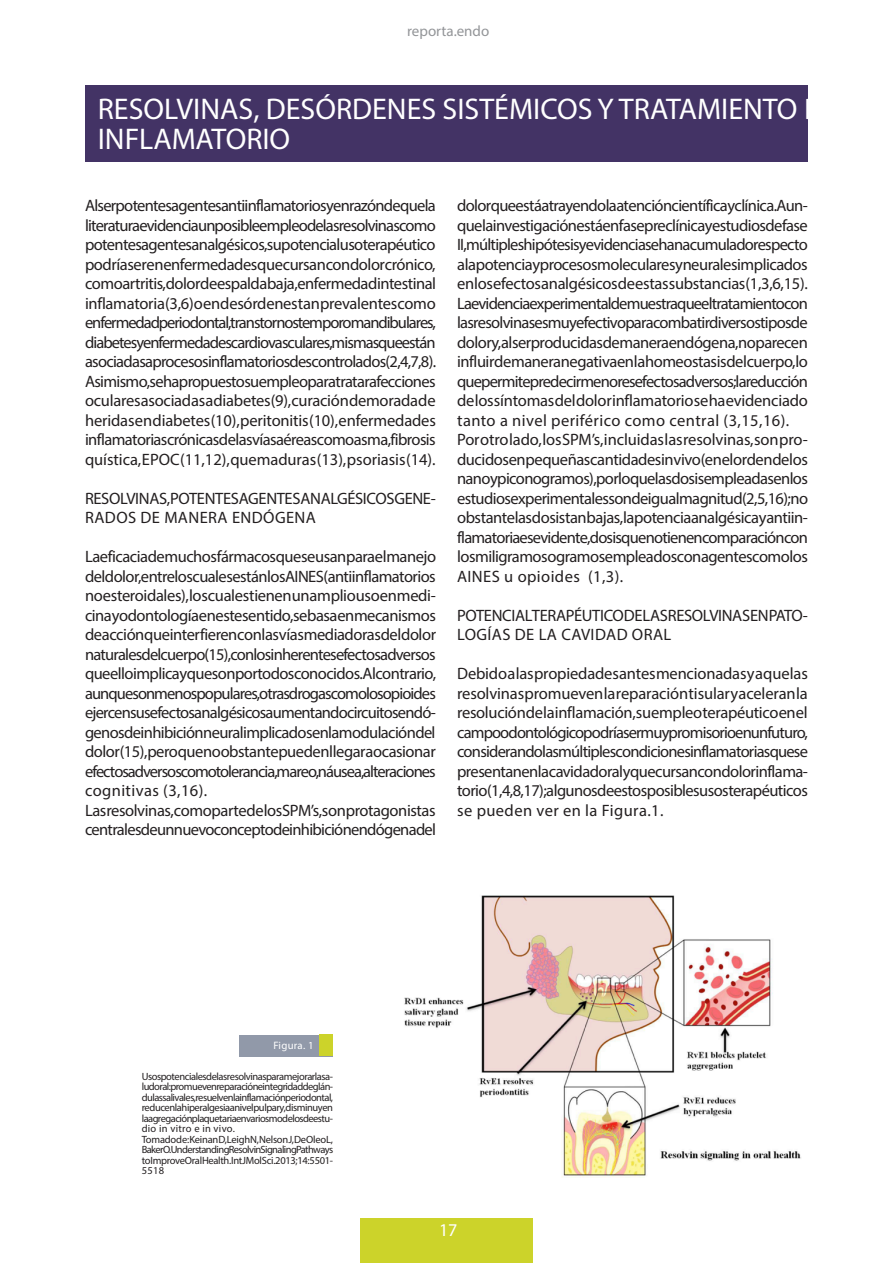
<style>
.page{position:relative;width:893px;height:1263px;background:#fff}
.page>*{position:absolute;margin:0;border:0;box-sizing:border-box;transform-origin:0 0}
.subtitulo_blanco{font:30px/30px "Myriad Pro";color:#fff}
.t1{font:18px "Myriad Pro";color:#fff}
.texto_corrido{font:16.5px/19.5px "Myriad Pro";letter-spacing:-.03em;color:#231f20;text-align:justify}
.titulo_texto_corrido{font:16.5px/19.5px "Myriad Pro";letter-spacing:-.02em;color:#231f20}
.t2{font:15px "Myriad Pro";color:#939598}
.t3{font:10.8px "Myriad Pro";letter-spacing:.025em;color:#fff}
.t4{font:10.5px/10.5px "Myriad Pro";letter-spacing:-.04em;color:#231f20;text-align:justify}
</style>
<div class="page">
<div style="left:360px;top:1218px;width:173px;height:45px;background:#ccd32a"></div>
<img style="left:404px;top:895px;width:397px;height:283px">
<div style="left:240px;top:1035px;width:93px;height:22px;background:#9199a9"></div>
<div style="left:319px;top:1034px;width:14px;height:22px;background:#ccd32a"></div>
<div style="left:85px;top:85px;width:723px;height:77px;background:#433365"></div>
<p class="t2" style="left:407px;top:22px;width:84px">reporta.endo</p>
<p class="subtitulo_blanco" style="left:98px;top:93px;width:804px">RESOLVINAS, DESÓRDENES SISTÉMICOS Y TRATAMIENTO DEL DO<br>INFLAMATORIO</p>
<p class="texto_corrido" style="left:85px;top:196px;width:353px">Al ser potentes agentes antiinflamatorios y en razón de que la literatura evidencia un posible empleo de las resolvinas como potentes agentes analgésicos, su potencial uso terapéutico podría ser en enfermedades que cursan con dolor crónico, como artritis, dolor de espalda baja, enfermedad intestinal inflamatoria (3,6) o en desórdenes tan prevalentes como enfermedad periodontal, transtornos temporomandibulares, diabetes y enfermedades cardiovasculares, mismas que están asociadas a procesos inflamatorios descontrolados (2,4,7,8).</p>
<p class="texto_corrido" style="left:85px;top:371px;width:352px">Asimismo, se ha propuesto su empleo para tratar afecciones oculares asociadas a diabetes (9), curación demorada de heridas en diabetes (10), peritonitis (10), enfermedades inflamatorias crónicas de las vías aéreas como asma, fibrosis quística, EPOC (11,12), quemaduras (13), psoriasis (14).</p>
<p class="titulo_texto_corrido" style="left:85px;top:488px;width:352px">RESOLVINAS, POTENTES AGENTES ANALGÉSICOS GENE-<br>RADOS DE MANERA ENDÓGENA</p>
<p class="texto_corrido" style="left:85px;top:547px;width:353px">La eficacia de muchos fármacos que se usan para el manejo del dolor, entre los cuales están los AINES (antiinflamatorios no esteroidales), los cuales tienen un amplio uso en medi&shy;cina y odontología en este sentido, se basa en mecanismos de acción que interfieren con las vías mediadoras del dolor naturales del cuerpo (15), con los inherentes efectos adversos que ello implica y que son por todos conocidos. Al contrario, aunque son menos populares, otras drogas como los opioides ejercen sus efectos analgésicos aumentando circuitos endó&shy;genos de inhibición neural implicados en la modulación del dolor (15), pero que no obstante pueden llegar a ocasionar efectos adversos como tolerancia, mareo, náusea, alteraciones cognitivas (3,16).</p>
<p class="texto_corrido" style="left:85px;top:800px;width:353px">Las resolvinas, como parte de los SPM’s, son protagonistas centrales de un nuevo concepto de inhibición endógena del</p>
<p class="texto_corrido" style="left:457px;top:196px;width:352px">dolor que está atrayendo la atención científica y clínica. Aun&shy;que la investigación está en fase preclínica y estudios de fase II , múltiples hipótesis y evidencia se han acumulado respecto a la potencia y procesos moleculares y neurales implicados en los efectos analgésicos de estas substancias (1,3,6,15).</p>
<p class="texto_corrido" style="left:457px;top:293px;width:352px">La evidencia experimental demuestra que el tratamiento con las resolvinas es muy efectivo para combatir diversos tipos de dolor y, al ser producidas de manera endógena, no parecen influir de manera negativa en la homeostasis del cuerpo, lo que permite predecir menores efectos adversos; la reducción de los síntomas del dolor inflamatorio se ha evidenciado tanto a nivel periférico como central (3,15,16).</p>
<p class="texto_corrido" style="left:457px;top:430px;width:352px">Por otro lado, los SPM’s, incluidas las resolvinas, son pro&shy;ducidos en pequeñas cantidades in vivo (en el orden de los nano y piconogramos), por lo que las dosis empleadas en los estudios experimentales son de igual magnitud (2,5,16); no obstante las dosis tan bajas, la potencia analgésica y antiin&shy;flamatoria es evidente, dosis que no tienen comparación con los miligramos o gramos empleados con agentes como los AINES u opioides (1,3).</p>
<p class="titulo_texto_corrido" style="left:457px;top:605px;width:352px">POTENCIAL TERAPÉUTICO DE LAS RESOLVINAS EN PATO-<br>LOGÍAS DE LA CAVIDAD ORAL</p>
<p class="texto_corrido" style="left:457px;top:664px;width:352px">Debido a las propiedades antes mencionadas y a que las resolvinas promueven la reparación tisular y aceleran la resolución de la inflamación, su empleo terapéutico en el campo odontológico podría ser muy promisorio en un futuro, considerando las múltiples condiciones inflamatorias que se presentan en la cavidad oral y que cursan con dolor inflama&shy;torio (1,4,8,17); algunos de estos posibles usos terapéuticos se pueden ver en la Figura.1.</p>
<p class="t3" style="left:273px;top:1039px;width:42px">Figura. 1</p>
<p class="t4" style="left:142px;top:1071px;width:193px">Usos potenciales de las resolvinas para mejorar la sa&shy;lud oral: promueven reparación e integridad de glán&shy;dulas salivales, resuelven la inflamación periodontal, reducen la hiperalgesia a nivel pulpar y, disminuyen la agregación plaquetaria en varios modelos de estu&shy;dio in vitro e in vivo.</p>
<p class="t4" style="left:142px;top:1134px;width:193px">Tomado de : Keinan D, Leigh N, Nelson J, De Oleo L, Baker O. Understanding Resolvin Signaling Pathways to Improve Oral Health. Int J Mol Sci.2013;14: 5501- 5518</p>
<p class="t1" style="left:439px;top:1218px;width:20px">17</p>
</div>
